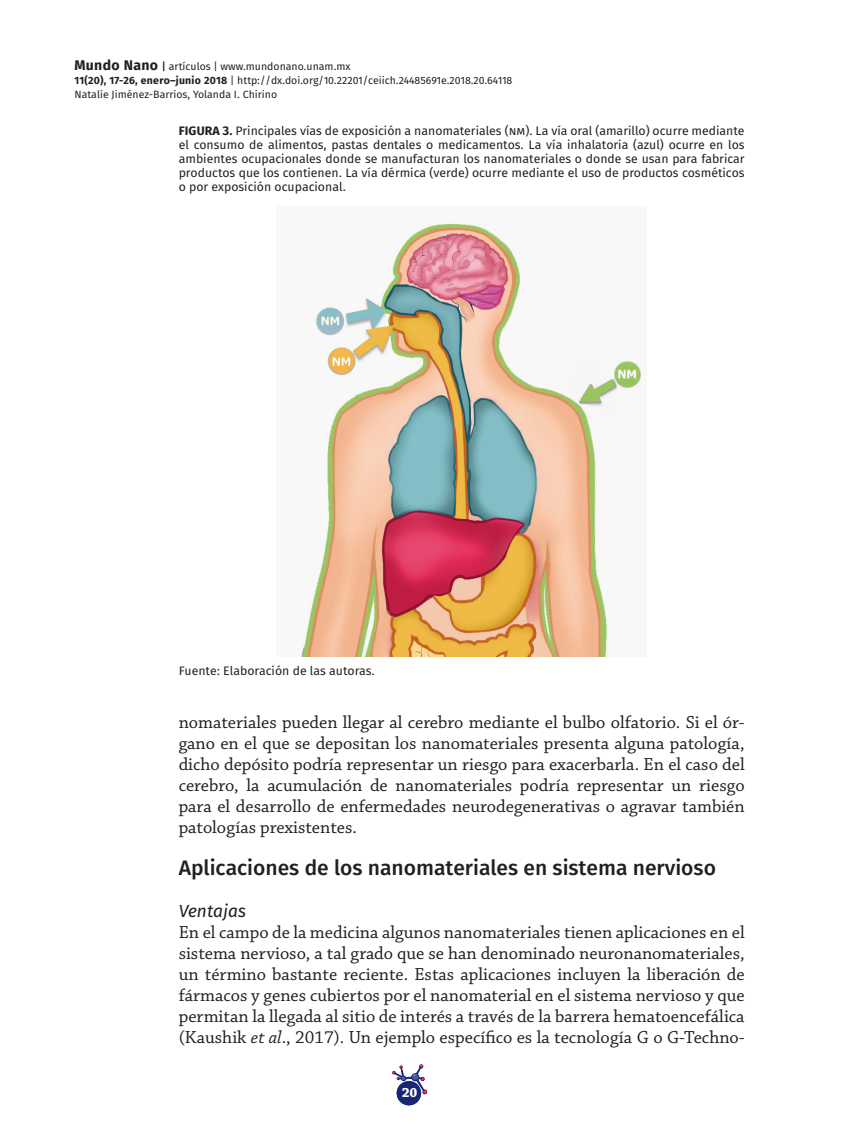
<style>
.page{position:relative;width:844px;height:1141px;background:#fff}
.page>*{position:absolute;margin:0;border:0;box-sizing:border-box;transform-origin:0 0}
.T-2{font:21px "Fira Sans OT Medium";color:#231f20}
.BT_ss{font:18.38px/21px "Chaparral Pro";color:#231f20;text-align:justify}
.Body_Text{font:18.38px/21px "Chaparral Pro";color:#231f20;text-align:justify}
.T-3{font:italic 17.5px "Fira Sans OT";color:#231f20}
.t1{font:700 14px "Chaparral Pro";color:#fff}
.Pie_Figura{font:12.25px/14px "Fira Sans OT";color:#231f20;text-align:justify}
.t2{font:10.5px/14px "Fira Sans OT";color:#231f20}
.s1{font-weight:700;font-size:14px}
.s2{font-family:"Fira Sans OT Medium"}
.s3{font-weight:700}
.s4{font-style:italic}
</style>
<div class="page">
<svg style="left:392px;top:1065px;width:34px;height:40px"></svg>
<div style="left:396px;top:1081px;width:25px;height:24px;background:#192575;border-radius:50%"></div>
<img style="left:300px;top:223px;width:341px;height:433px">
<p class="t2" style="left:74px;top:60px;width:439px"><span class="s1">Mundo Nano</span> <span class="s2">|</span> artículos | www.mundonano.unam.mx<br><span class="s3">11(20), 17-26, enero–junio 2018</span> | http://dx.doi.org/10.22201/ceiich.24485691e.2018.20.64118<br>Natalie Jiménez-Barrios, Yolanda I. Chirino</p>
<p class="Pie_Figura" style="left:179px;top:125px;width:567px"><span class="s3">FIGURA 3.</span> Principales vías de exposición a nanomateriales (nm). La vía oral (amarillo) ocurre mediante el consumo de alimentos, pastas dentales o medicamentos. La vía inhalatoria (azul) ocurre en los ambientes ocupacionales donde se manufacturan los nanomateriales o donde se usan para fabricar productos que los contienen. La vía dérmica (verde) ocurre mediante el uso de productos cosméticos o por exposición ocupacional.</p>
<p class="Pie_Figura" style="left:179px;top:664px;width:198px">Fuente: Elaboración de las autoras.</p>
<p class="Body_Text" style="left:179px;top:712px;width:567px">nomateriales pueden llegar al cerebro mediante el bulbo olfatorio. Si el ór&shy;gano en el que se depositan los nanomateriales presenta alguna patología, dicho depósito podría representar un riesgo para exacerbarla. En el caso del cerebro, la acumulación de nanomateriales podría representar un riesgo para el desarrollo de enfermedades neurodegenerativas o agravar también patologías prexistentes.</p>
<p class="T-2" style="left:179px;top:853px;width:538px">Aplicaciones de los nanomateriales en sistema nervioso</p>
<p class="T-3" style="left:179px;top:899px;width:69px">Ventajas</p>
<p class="BT_ss" style="left:179px;top:922px;width:567px">En el campo de la medicina algunos nanomateriales tienen aplicaciones en el sistema nervioso, a tal grado que se han denominado neuronanomateriales, un término bastante reciente. Estas aplicaciones incluyen la liberación de fármacos y genes cubiertos por el nanomaterial en el sistema nervioso y que permitan la llegada al sitio de interés a través de la barrera hematoencefálica (Kaushik <span class="s4">et al</span>., 2017). Un ejemplo específico es la tecnología G o G-Techno-</p>
<p class="t1" style="left:401px;top:1085px;width:17px">20</p>
</div>
